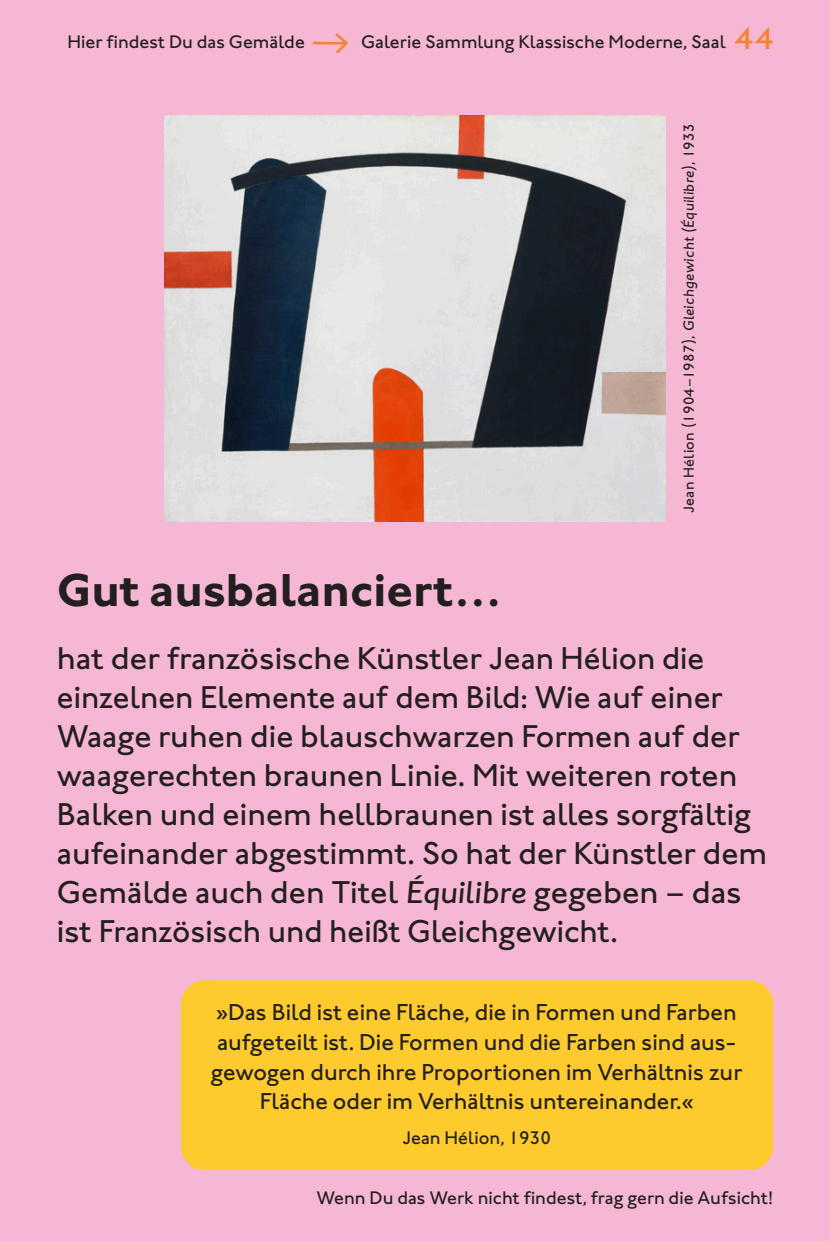
<style>
.page{position:relative;width:830px;height:1241px;background:#fff}
.page>*{position:absolute;margin:0;border:0;box-sizing:border-box;transform-origin:0 0}
.Headline{font:700 47.5px "ITC Johnstonfor HKH";color:#231f20}
.Fließtext_13_pt{font:500 32.5px/39px "ITC Johnstonfor HKH";color:#231f20}
.Fließtext_7_5_pt{font:500 32.5px "ITC Johnstonfor HKH";color:#f48232}
.Fließtext_9_5_pt{font:500 23.75px/29.8px "ITC Johnstonfor HKH";color:#231f20;text-align:center}
.Fließtext_7_5_pt-2{font:500 18.75px "ITC Johnstonfor HKH";color:#231f20}
.Nachweis_6pt{font:500 15px "ITC Johnstonfor HKH";letter-spacing:.02em;color:#231f20}
.s1{font-style:italic}
</style>
<div class="page">
<div style="left:0;top:0;width:829px;height:1240px;background:#f6b7d4"></div>
<img style="left:164px;top:116px;width:501px;height:405px">
<svg style="left:312px;top:33px;width:36px;height:21px"></svg>
<div style="left:204px;top:1003px;width:545px;height:143px;background:#fecb2f"></div>
<div style="left:181px;top:980px;width:591px;height:189px;border:48px solid #fecb2f"></div>
<p class="Fließtext_7_5_pt-2" style="left:67px;top:31px;width:239px">Hier findest Du das Gemälde</p>
<p class="Fließtext_7_5_pt-2" style="left:361px;top:31px;width:366px">Galerie Sammlung Klassische Moderne, Saal</p>
<p class="Fließtext_7_5_pt" style="left:734px;top:19px;width:40px">44</p>
<p class="Headline" style="left:57px;top:561px;width:446px">Gut ausbalanciert…</p>
<p class="Nachweis_6pt" style="left:679px;top:513px;width:391px;rotate:-90deg">Jean Hélion (1904–1987), <span class="s1">Gleichgewicht (Équilibre)</span>, 1933</p>
<p class="Fließtext_13_pt" style="left:57px;top:638px;width:711px">hat der französische Künstler Jean Hélion die einzelnen Elemente auf dem Bild: Wie auf einer Waage ruhen die blauschwarzen Formen auf der waagerechten braunen Linie. Mit weiteren roten Balken und einem hellbraunen ist alles sorgfältig aufeinander abgestimmt. So hat der Künstler dem Gemälde auch den Titel <span class="s1">Équilibre</span> gegeben – das ist Französisch und heißt Gleichgewicht.</p>
<p class="Fließtext_9_5_pt" style="left:211px;top:997px;width:533px">»Das Bild ist eine Fläche, die in Formen und Farben aufgeteilt ist. Die Formen und die Farben sind aus&shy;gewogen durch ihre Proportionen im Verhältnis zur Fläche oder im Verhältnis untereinander.«</p>
<p class="Fließtext_7_5_pt-2" style="left:402px;top:1126px;width:150px">Jean Hélion, 1930</p>
<p class="Fließtext_7_5_pt-2" style="left:316px;top:1186px;width:458px">Wenn Du das Werk nicht findest, frag gern die Aufsicht!</p>
</div>
